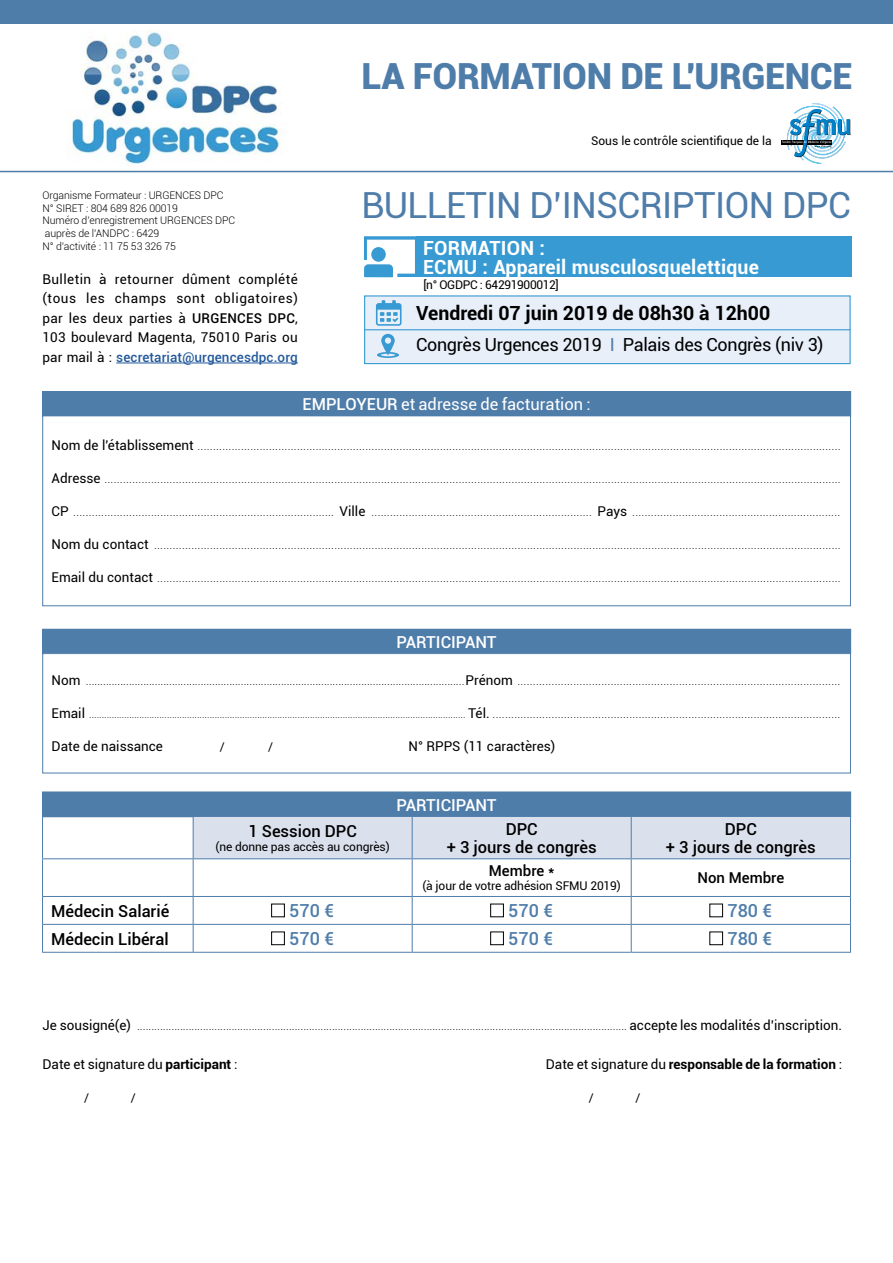
<style>
.page{position:relative;width:893px;height:1263px;background:#fff}
.page>*{position:absolute;margin:0;border:0;box-sizing:border-box;transform-origin:0 0}
.t1{font:36px "Roboto";letter-spacing:-.015em;color:#4f7daa}
.t2{font:900 36px "Roboto";letter-spacing:-.01em;color:#4f7daa}
.t3{font:700 19.5px/18.8px "Roboto";letter-spacing:.01em;color:#fff}
.t4{font:700 19.5px "Roboto";color:#000}
.t5{font:18px "Roboto";letter-spacing:-.02em;color:#000}
.t6{font:500 18px "Roboto";color:#4f7daa}
.t7{font:500 16.5px/18px "Roboto";color:#000;text-align:center}
.t8{font:16.5px "Roboto";color:#fff}
.t9{font:500 16.5px "Roboto";color:#fff}
.t10{font:500 15px "Roboto";color:#000}
.t11{font:13.5px/19.5px "Roboto";letter-spacing:.005em;color:#000;text-align:justify}
.t12{font:700 13.5px "Roboto";color:#000}
.t13{font:300 12px "Roboto";color:#000}
.t14{font:12px "Roboto";letter-spacing:-.01em;color:#000}
.t15{font:12px "Roboto";letter-spacing:-.03em;color:#000}
.t16{font:300 10.5px/12.6px "Roboto";letter-spacing:-.01em;color:#000}
.s1{font-weight:500}
.s2{font-weight:500;color:#22599b}
.s3{color:#4f7daa}
.s4{font-weight:400;font-size:13.5px}
.s5{font-size:12px}
.s6{font-weight:700}
.s7{font-weight:400}
</style>
<div class="page">
<div style="left:416px;top:236px;width:435px;height:40px;background:#389ad2"></div>
<div style="left:43px;top:391px;width:808px;height:25px;background:#4f7daa"></div>
<div style="left:43px;top:629px;width:808px;height:25px;background:#4f7daa"></div>
<div style="left:43px;top:792px;width:808px;height:25px;background:#4f7daa"></div>
<hr style="left:781px;top:140px;width:51px;height:4px;background:#000">
<svg style="left:782px;top:103px;width:68px;height:61px"></svg>
<img style="left:41px;top:23px;width:261px;height:150px">
<div style="left:42px;top:415px;width:809px;height:191px;border:1px solid #4f7daa"></div>
<div style="left:42px;top:653px;width:809px;height:120px;border:1px solid #4f7daa"></div>
<hr style="left:0;top:171px;width:893px;height:1px;background:#4f7daa">
<div style="left:365px;top:296px;width:485px;height:68px;background:#e8eff9"></div>
<div style="left:364px;top:295px;width:487px;height:69px;border:1px solid #389ad2"></div>
<div style="left:0;top:0;width:893px;height:23px;background:#4f7daa"></div>
<hr style="left:116px;top:363px;width:182px;height:1px;background:#22599b">
<svg style="left:364px;top:236px;width:54px;height:41px"></svg>
<svg style="left:377px;top:334px;width:22px;height:24px"></svg>
<hr style="left:364px;top:329px;width:486px;height:1px;background:#389ad2">
<svg style="left:376px;top:300px;width:26px;height:26px"></svg>
<div style="left:194px;top:817px;width:656px;height:41px;background:#dbe0ed"></div>
<hr style="left:42px;top:816px;width:151px;height:1px;background:#4f7daa">
<hr style="left:42px;top:817px;width:1px;height:41px;background:#4f7daa">
<hr style="left:193px;top:817px;width:1px;height:41px;background:#4f7daa">
<hr style="left:412px;top:817px;width:1px;height:41px;background:#4f7daa">
<hr style="left:631px;top:817px;width:1px;height:41px;background:#4f7daa">
<hr style="left:850px;top:817px;width:1px;height:41px;background:#4f7daa">
<hr style="left:42px;top:858px;width:151px;height:1px;background:#4f7daa">
<hr style="left:42px;top:859px;width:1px;height:37px;background:#4f7daa">
<hr style="left:193px;top:858px;width:219px;height:1px;background:#4f7daa">
<hr style="left:193px;top:859px;width:1px;height:37px;background:#4f7daa">
<hr style="left:412px;top:858px;width:219px;height:1px;background:#4f7daa">
<hr style="left:412px;top:859px;width:1px;height:37px;background:#4f7daa">
<hr style="left:631px;top:858px;width:220px;height:1px;background:#4f7daa">
<hr style="left:631px;top:859px;width:1px;height:37px;background:#4f7daa">
<hr style="left:850px;top:859px;width:1px;height:37px;background:#4f7daa">
<hr style="left:42px;top:896px;width:151px;height:1px;background:#4f7daa">
<hr style="left:193px;top:896px;width:219px;height:1px;background:#4f7daa">
<hr style="left:412px;top:896px;width:219px;height:1px;background:#4f7daa">
<hr style="left:631px;top:896px;width:220px;height:1px;background:#4f7daa">
<hr style="left:42px;top:924px;width:151px;height:1px;background:#4f7daa">
<svg style="left:42px;top:897px;width:1px;height:55px"></svg>
<hr style="left:193px;top:924px;width:219px;height:1px;background:#4f7daa">
<svg style="left:193px;top:897px;width:1px;height:55px"></svg>
<hr style="left:412px;top:924px;width:219px;height:1px;background:#4f7daa">
<svg style="left:412px;top:897px;width:1px;height:55px"></svg>
<hr style="left:631px;top:924px;width:220px;height:1px;background:#4f7daa">
<svg style="left:631px;top:897px;width:1px;height:55px"></svg>
<svg style="left:850px;top:897px;width:1px;height:55px"></svg>
<hr style="left:42px;top:952px;width:151px;height:1px;background:#4f7daa">
<hr style="left:193px;top:952px;width:219px;height:1px;background:#4f7daa">
<hr style="left:412px;top:952px;width:219px;height:1px;background:#4f7daa">
<hr style="left:631px;top:952px;width:220px;height:1px;background:#4f7daa">
<div style="left:271px;top:904px;width:14px;height:13px;border:1px solid #000"></div>
<div style="left:490px;top:904px;width:14px;height:13px;border:1px solid #000"></div>
<div style="left:709px;top:904px;width:14px;height:13px;border:1px solid #000"></div>
<div style="left:271px;top:931px;width:14px;height:14px;border:1px solid #000"></div>
<div style="left:490px;top:931px;width:14px;height:14px;border:1px solid #000"></div>
<div style="left:709px;top:931px;width:14px;height:14px;border:1px solid #000"></div>
<h1 class="t2" style="left:361px;top:50px;width:493px">LA FORMATION DE L'URGENCE</h1>
<p class="t16" style="left:43px;top:189px;width:194px">Organisme Formateur : URGENCES DPC<br>N° SIRET : 804 689 826 00019<br>Numéro d’enregistrement URGENCES DPC auprès de l’ANDPC : 6429<br>N° d’activité : 11 75 53 326 75</p>
<p class="t11" style="left:43px;top:269px;width:257px">Bulletin à retourner dûment complété (tous les champs sont obligatoires) par les deux parties à <span class="s1">URGENCES DPC</span>, 103 boulevard Magenta, 75010 Paris ou par mail à : <span class="s2">secretariat@urgencesdpc.org</span></p>
<p class="t14" style="left:591px;top:132px;width:182px">Sous le contrôle scientifique de la</p>
<h1 class="t1" style="left:361px;top:180px;width:491px">BULLETIN D’INSCRIPTION DPC</h1>
<h2 class="t3" style="left:423px;top:238px;width:337px">FORMATION :<br>ECMU : Appareil musculosquelettique</h2>
<h2 class="t4" style="left:416px;top:299px;width:356px">Vendredi 07 juin 2019 de 08h30 à 12h00</h2>
<h3 class="t5" style="left:416px;top:332px;width:409px">Congrès Urgences 2019 <span class="s3">I</span> Palais des Congrès (niv 3)</h3>
<p class="t15" style="left:423px;top:277px;width:137px">[n° OGDPC : 64291900012]</p>
<h3 class="t8" style="left:303px;top:393px;width:289px"><span class="s1">EMPLOYEUR</span> et adresse de facturation :</h3>
<p class="t13" style="left:52px;top:437px;width:791px"><span class="s4">Nom de l'établissement</span> ...............................................................................................................................................................................................................</p>
<p class="t13" style="left:52px;top:470px;width:791px"><span class="s4">Adresse</span> .............................................................................................................................................................................................................................................</p>
<p class="t13" style="left:52px;top:503px;width:790px"><span class="s4">CP</span> .................................................................................... <span class="s4">Ville</span> ....................................................................... <span class="s4">Pays</span> ...................................................................</p>
<p class="t13" style="left:52px;top:536px;width:791px"><span class="s4">Nom du contact</span> .............................................................................................................................................................................................................................</p>
<p class="t13" style="left:52px;top:569px;width:791px"><span class="s4">Email du contact</span> ............................................................................................................................................................................................................................</p>
<h3 class="t9" style="left:397px;top:630px;width:101px">PARTICIPANT</h3>
<p class="t13" style="left:52px;top:673px;width:790px"><span class="s4">Nom</span> ....................................................................................................................................<span class="s4">Prénom</span> ........................................................................................................</p>
<p class="t16" style="left:52px;top:708px;width:790px"><span class="s4">Email</span> ...................................................................................................................................................... <span class="s4">Tél.</span> <span class="s5">................................................................................................................</span></p>
<p class="t11" style="left:52px;top:736px;width:113px">Date de naissance</p>
<p class="t14" style="left:220px;top:739px;width:6px">/</p>
<p class="t14" style="left:268px;top:739px;width:6px">/</p>
<p class="t11" style="left:409px;top:736px;width:148px">N° RPPS (11 caractères)</p>
<h3 class="t7" style="left:248px;top:821px;width:110px">1 Session DPC</h3>
<p class="t14" style="left:216px;top:838px;width:176px">(ne donne pas accès au congrès)</p>
<h3 class="t9" style="left:397px;top:793px;width:101px">PARTICIPANT</h3>
<h3 class="t7" style="left:447px;top:819px;width:151px">DPC<br>+ 3 jours de congrès</h3>
<h3 class="t7" style="left:666px;top:819px;width:151px">DPC<br>+ 3 jours de congrès</h3>
<p class="t10" style="left:489px;top:860px;width:67px">Membre *</p>
<p class="t14" style="left:422px;top:878px;width:200px">(à jour de votre adhésion SFMU 2019)</p>
<p class="t10" style="left:697px;top:867px;width:88px">Non Membre</p>
<h3 class="t7" style="left:51px;top:901px;width:120px">Médecin Salarié</h3>
<h3 class="t6" style="left:289px;top:898px;width:46px">570 €</h3>
<h3 class="t6" style="left:508px;top:898px;width:46px">570 €</h3>
<h3 class="t6" style="left:727px;top:898px;width:46px">780 €</h3>
<h3 class="t7" style="left:51px;top:929px;width:119px">Médecin Libéral</h3>
<h3 class="t6" style="left:289px;top:926px;width:46px">570 €</h3>
<h3 class="t6" style="left:508px;top:926px;width:46px">570 €</h3>
<h3 class="t6" style="left:727px;top:926px;width:46px">780 €</h3>
<p class="t13" style="left:43px;top:1017px;width:801px"><span class="s4">Je sousigné(e)</span> ........................................................................................................................................................................... <span class="s4">accepte les modalités d’inscription.</span></p>
<p class="t11" style="left:43px;top:1054px;width:196px">Date et signature du <span class="s6">participant</span> :</p>
<p class="t12" style="left:546px;top:1054px;width:298px"><span class="s7">Date et signature du</span> responsable de la formation <span class="s7">:</span></p>
<p class="t14" style="left:84px;top:1089px;width:6px">/</p>
<p class="t14" style="left:131px;top:1089px;width:6px">/</p>
<p class="t14" style="left:589px;top:1089px;width:6px">/</p>
<p class="t14" style="left:635px;top:1089px;width:6px">/</p>
</div>
